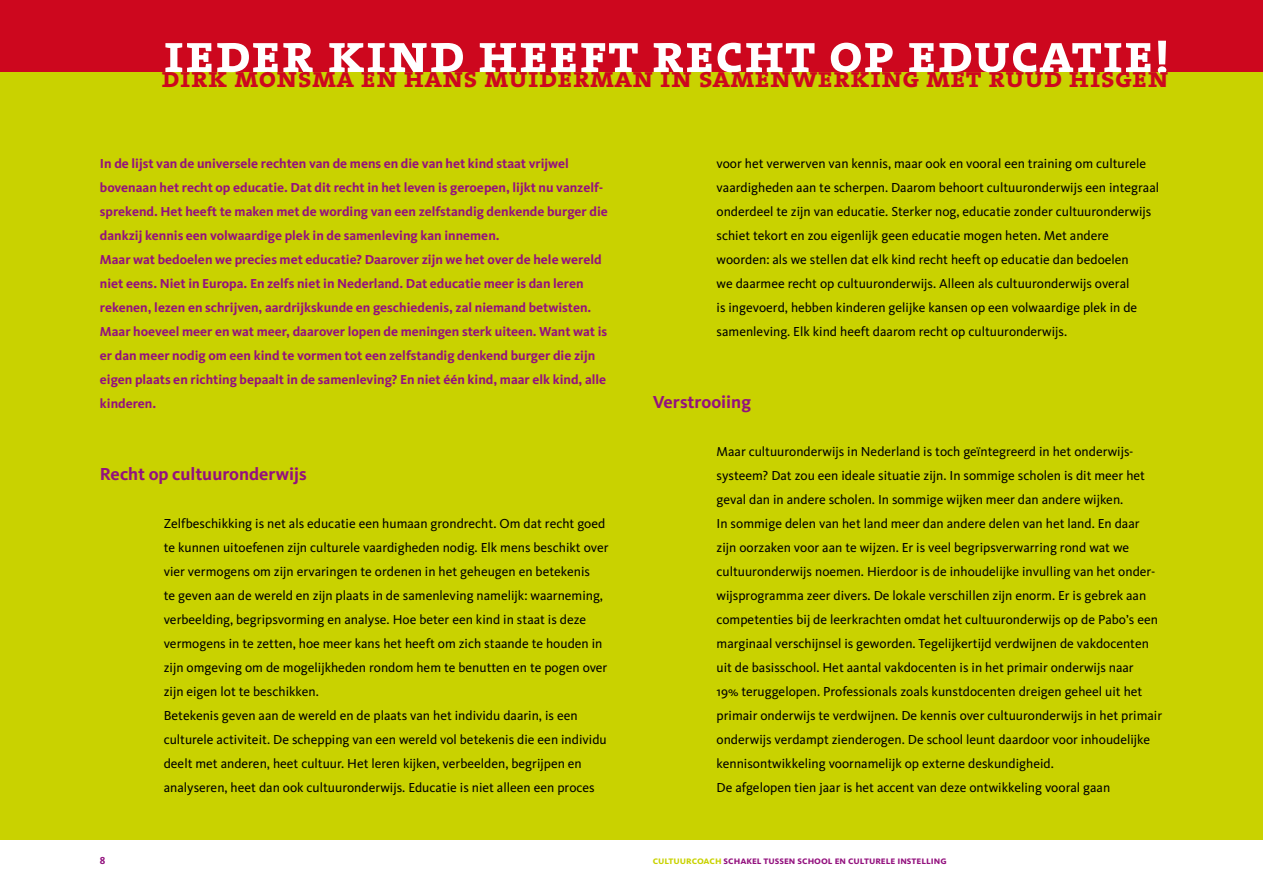
<style>
.page{position:relative;width:1263px;height:893px;background:#fff}
.page>*{position:absolute;margin:0;border:0;box-sizing:border-box;transform-origin:0 0}
.t1{font:55.5px "The Serif Bold Caps";letter-spacing:.01em;color:#fff}
.t2{font:28.5px "The Serif Bold Caps";letter-spacing:.01em;color:#cd071e}
.t3{font:700 18px "Kievit";color:#93117e}
.t4{font:13.5px/24px "Kievit";color:#000}
.t5{font:700 13.5px/24px "Kievit";color:#93117e}
.t6{font:10.5px "Kievit Bold SC";color:#93117e}
.s1{color:#c9d200}
</style>
<div class="page">
<div style="left:0;top:0;width:1263px;height:75px;background:#cd071e"></div>
<div style="left:0;top:72px;width:1263px;height:772px;background:#c9d200"></div>
<div style="left:0;top:840px;width:1263px;height:53px;background:#fff"></div>
<h1 class="t1" style="left:164px;top:7px;width:1007px">ieder kind heeft recht op educatie!</h1>
<h2 class="t2" style="left:162px;top:53px;width:1008px">dirk monsma en hans muiderman in samenwerking met ruud hisgen</h2>
<p class="t5" style="left:100px;top:151px;width:509px">In de lijst van de universele rechten van de mens en die van het kind staat vrijwel bovenaan het recht op educatie. Dat dit recht in het leven is geroepen, lijkt nu vanzelf&shy;sprekend. Het heeft te maken met de wording van een zelfstandig denkende burger die dankzij kennis een volwaardige plek in de samenleving kan innemen.<br>Maar wat bedoelen we precies met educatie? Daarover zijn we het over de hele wereld niet eens. Niet in Europa. En zelfs niet in Nederland. Dat educatie meer is dan leren rekenen, lezen en schrijven, aardrijkskunde en geschiedenis, zal niemand betwisten.<br>Maar hoeveel meer en wat meer, daarover lopen de meningen sterk uiteen. Want wat is er dan meer nodig om een kind te vormen tot een zelfstandig denkend burger die zijn eigen plaats en richting bepaalt in de samenleving? En niet één kind, maar elk kind, alle kinderen.</p>
<h3 class="t3" style="left:100px;top:463px;width:208px">Recht op cultuuronderwijs</h3>
<p class="t4" style="left:164px;top:512px;width:446px">Zelfbeschikking is net als educatie een humaan grondrecht. Om dat recht goed te kunnen uitoefenen zijn culturele vaardigheden nodig. Elk mens beschikt over vier vermogens om zijn ervaringen te ordenen in het geheugen en betekenis<br>te geven aan de wereld en zijn plaats in de samenleving namelijk: waarneming, verbeelding, begripsvorming en analyse. Hoe beter een kind in staat is deze vermogens in te zetten, hoe meer kans het heeft om zich staande te houden in zijn omgeving om de mogelijkheden rondom hem te benutten en te pogen over zijn eigen lot te beschikken.<br>Betekenis geven aan de wereld en de plaats van het individu daarin, is een culturele activiteit. De schepping van een wereld vol betekenis die een individu deelt met anderen, heet cultuur. Het leren kijken, verbeelden, begrijpen en analyseren, heet dan ook cultuuronderwijs. Educatie is niet alleen een proces</p>
<p class="t4" style="left:716px;top:152px;width:444px">voor het verwerven van kennis, maar ook en vooral een training om culturele vaardigheden aan te scherpen. Daarom behoort cultuuronderwijs een integraal onderdeel te zijn van educatie. Sterker nog, educatie zonder cultuuronderwijs schiet tekort en zou eigenlijk geen educatie mogen heten. Met andere woorden: als we stellen dat elk kind recht heeft op educatie dan bedoelen<br>we daarmee recht op cultuuronderwijs. Alleen als cultuuronderwijs overal<br>is ingevoerd, hebben kinderen gelijke kansen op een volwaardige plek in de samenleving. Elk kind heeft daarom recht op cultuuronderwijs.</p>
<h3 class="t3" style="left:653px;top:391px;width:100px">Verstrooiing</h3>
<p class="t4" style="left:716px;top:440px;width:447px">Maar cultuuronderwijs in Nederland is toch geïntegreerd in het onderwijs&shy;systeem? Dat zou een ideale situatie zijn. In sommige scholen is dit meer het geval dan in andere scholen. In sommige wijken meer dan andere wijken.<br>In sommige delen van het land meer dan andere delen van het land. En daar zijn oorzaken voor aan te wijzen. Er is veel begripsverwarring rond wat we cultuuronderwijs noemen. Hierdoor is de inhoudelijke invulling van het onder&shy;wijsprogramma zeer divers. De lokale verschillen zijn enorm. Er is gebrek aan competenties bij de leerkrachten omdat het cultuuronderwijs op de Pabo’s een marginaal verschijnsel is geworden. Tegelijkertijd verdwijnen de vakdocenten uit de basisschool. Het aantal vakdocenten is in het primair onderwijs naar<br>19% teruggelopen. Professionals zoals kunstdocenten dreigen geheel uit het primair onderwijs te verdwijnen. De kennis over cultuuronderwijs in het primair onderwijs verdampt zienderogen. De school leunt daardoor voor inhoudelijke kennisontwikkeling voornamelijk op externe deskundigheid.<br>De afgelopen tien jaar is het accent van deze ontwikkeling vooral gaan</p>
<p class="t6" style="left:100px;top:854px;width:7px">8</p>
<p class="t6" style="left:653px;top:854px;width:295px"><span class="s1">cultuurcoach</span> schakel tussen school en culturele instelling</p>
</div>
